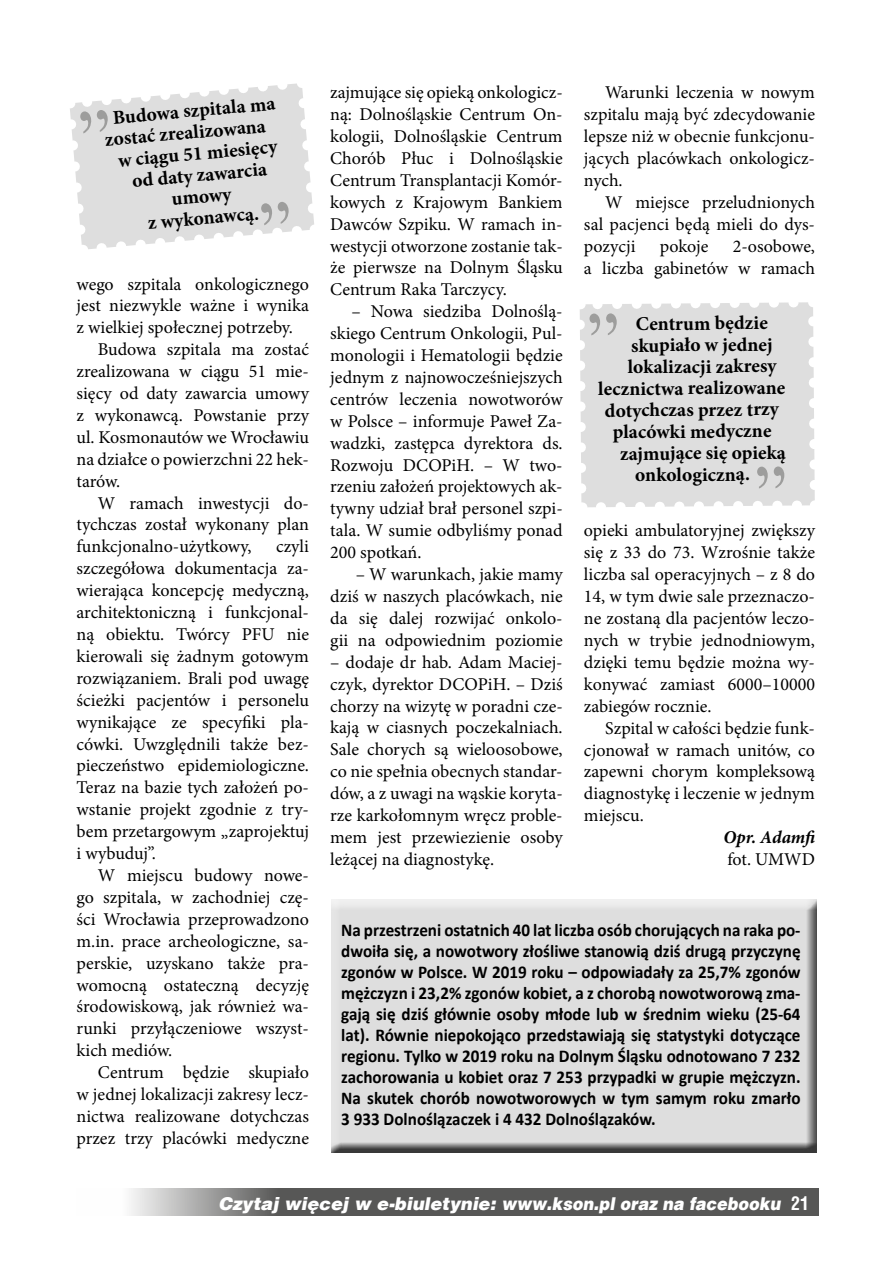
<style>
.page{position:relative;width:893px;height:1263px;background:#fff}
.page>*{position:absolute;margin:0;border:0;box-sizing:border-box;transform-origin:0 0}
.t1{font:700 19.5px "Minion Pro";color:#000}
.t2{font:18px/21.9px "Minion Pro";color:#000;text-align:justify}
.t3{font:700 18px/21px "Calibri";color:#000;text-align:justify;scale:.95 1}
.t4{font:italic 700 18px "Minion Pro";letter-spacing:-.01em;color:#000}
.t5{font:italic 900 17.7px "Switzerland";color:#fff}
.s1{font-family:"Switzerland Condensed";font-weight:700;font-style:normal;font-size:18px}
</style>
<div class="page">
<svg style="left:131px;top:1188px;width:687px;height:28px;background:#676766"></svg>
<div style="left:325px;top:899px;width:491px;height:255px;background:#000;opacity:.75"></div>
<svg style="left:70px;top:83px;width:244px;height:166px"></svg>
<div style="left:580px;top:302px;width:235px;height:206px;background:#dedede"></div>
<p class="t1" style="left:112px;top:104px;width:165px;rotate:-5deg">Budowa szpitala ma</p>
<p class="t1" style="left:104px;top:126px;width:163px;rotate:-5deg">zostać zrealizowana</p>
<p class="t1" style="left:117px;top:147px;width:165px;rotate:-5deg">w ciągu 51 miesięcy</p>
<p class="t1" style="left:131px;top:167px;width:137px;rotate:-5deg">od daty zawarcia</p>
<p class="t1" style="left:170px;top:185px;width:65px;rotate:-5deg">umowy</p>
<p class="t1" style="left:147px;top:209px;width:113px;rotate:-5deg">z wykonawcą.</p>
<p class="t2" style="left:77px;top:273px;width:234px">wego szpitala onkologicznego</p>
<p class="t2" style="left:77px;top:295px;width:234px">jest niezwykle ważne i wynika</p>
<p class="t2" style="left:77px;top:317px;width:218px">z wielkiej społecznej potrzeby.</p>
<p class="t2" style="left:98px;top:339px;width:213px">Budowa szpitala ma zostać</p>
<p class="t2" style="left:77px;top:360px;width:234px">zrealizowana w ciągu 51 mie-</p>
<p class="t2" style="left:77px;top:382px;width:234px">sięcy od daty zawarcia umowy</p>
<p class="t2" style="left:77px;top:404px;width:234px">z wykonawcą. Powstanie przy</p>
<p class="t2" style="left:77px;top:426px;width:234px">ul. Kosmonautów we Wrocławiu</p>
<p class="t2" style="left:77px;top:448px;width:234px">na działce o powierzchni 22 hek-</p>
<p class="t2" style="left:77px;top:470px;width:45px">tarów.</p>
<p class="t2" style="left:98px;top:492px;width:213px">W ramach inwestycji do-</p>
<p class="t2" style="left:77px;top:514px;width:234px">tychczas został wykonany plan</p>
<p class="t2" style="left:77px;top:536px;width:177px">funkcjonalno-użytkowy,</p>
<p class="t2" style="left:77px;top:536px;width:234px;text-indent:200px">czyli szczegółowa dokumentacja za&shy;wierająca koncepcję medyczną, architektoniczną i funkcjonal&shy;ną obiektu. Twórcy PFU nie kierowali się żadnym gotowym rozwiązaniem. Brali pod uwagę ścieżki pacjentów i personelu wynikające ze specyfiki pla&shy;cówki. Uwzględnili także bez&shy;pieczeństwo epidemiologiczne.<br>Teraz na bazie tych założeń po&shy;wstanie projekt zgodnie z try&shy;bem przetargowym „zaprojektuj i wybuduj”.</p>
<p class="t2" style="left:77px;top:864px;width:234px;text-indent:21px">W miejscu budowy nowe&shy;go szpitala, w zachodniej czę&shy;ści Wrocławia przeprowadzono m.in. prace archeologiczne, sa&shy;perskie, uzyskano także pra&shy;womocną ostateczną decyzję środowiskową, jak również wa&shy;runki przyłączeniowe wszyst&shy;kich mediów.</p>
<p class="t2" style="left:77px;top:1061px;width:234px;text-indent:21px">Centrum będzie skupiało w jednej lokalizacji zakresy lecz&shy;nictwa realizowane dotychczas przez trzy placówki medyczne</p>
<p class="t2" style="left:330px;top:82px;width:234px">zajmujące się opieką onkologicz&shy;ną: Dolnośląskie Centrum On&shy;kologii, Dolnośląskie Centrum Chorób Płuc i Dolnośląskie Centrum Transplantacji Komór&shy;kowych z Krajowym Bankiem Dawców Szpiku. W ramach in&shy;westycji otworzone zostanie tak&shy;że pierwsze na Dolnym Śląsku Centrum Raka Tarczycy.</p>
<p class="t2" style="left:330px;top:301px;width:234px;text-indent:21px">– Nowa siedziba Dolnoślą&shy;skiego Centrum Onkologii, Pul&shy;monologii i Hematologii będzie jednym z najnowocześniejszych centrów leczenia nowotworów w Polsce – informuje Paweł Za&shy;wadzki, zastępca dyrektora ds.<br>Rozwoju DCOPiH. – W two&shy;rzeniu założeń projektowych ak&shy;tywny udział brał personel szpi&shy;tala. W sumie odbyliśmy ponad 200 spotkań.</p>
<p class="t2" style="left:330px;top:563px;width:234px;text-indent:25px">– W warunkach, jakie mamy dziś w naszych placówkach, nie da się dalej rozwijać onkolo&shy;gii na odpowiednim poziomie</p>
<p class="t2" style="left:330px;top:651px;width:234px">– dodaje dr hab. Adam Maciej&shy;czyk, dyrektor DCOPiH. – Dziś chorzy na wizytę w poradni cze&shy;kają w ciasnych poczekalniach.<br>Sale chorych są wieloosobowe, co nie spełnia obecnych standar&shy;dów, a z uwagi na wąskie koryta&shy;rze karkołomnym wręcz proble&shy;mem jest przewiezienie osoby leżącej na diagnostykę.</p>
<p class="t2" style="left:584px;top:82px;width:233px;text-indent:21px">Warunki leczenia w nowym szpitalu mają być zdecydowanie lepsze niż w obecnie funkcjonu&shy;jących placówkach onkologicz&shy;nych.</p>
<p class="t2" style="left:584px;top:191px;width:233px;text-indent:21px">W miejsce przeludnionych sal pacjenci będą mieli do dys&shy;pozycji</p>
<p class="t2" style="left:584px;top:235px;width:232px;text-align:right">2-osobowe,<br>a liczba gabinetów w ramach</p>
<p class="t2" style="left:660px;top:235px;width:50px">pokoje</p>
<p class="t1" style="left:636px;top:310px;width:134px">Centrum będzie</p>
<p class="t1" style="left:631px;top:331px;width:143px">skupiało w jednej</p>
<p class="t1" style="left:628px;top:353px;width:151px">lokalizacji zakresy</p>
<p class="t1" style="left:598px;top:374px;width:189px">lecznictwa realizowane</p>
<p class="t1" style="left:605px;top:396px;width:176px">dotychczas przez trzy</p>
<p class="t1" style="left:613px;top:418px;width:160px">placówki medyczne</p>
<p class="t1" style="left:620px;top:439px;width:168px">zajmujące się opieką</p>
<p class="t1" style="left:635px;top:461px;width:117px">onkologiczną.</p>
<p class="t2" style="left:584px;top:520px;width:233px">opieki ambulatoryjnej zwiększy się z 33 do 73. Wzrośnie także liczba sal operacyjnych – z 8 do 14, w tym dwie sale przeznaczo&shy;ne zostaną dla pacjentów leczo&shy;nych w trybie jednodniowym, dzięki temu będzie można wy&shy;konywać zamiast 6000–10000 zabiegów rocznie.</p>
<p class="t2" style="left:584px;top:717px;width:233px;text-indent:21px">Szpital w całości będzie funk&shy;cjonował w ramach unitów, co zapewni chorym kompleksową diagnostykę i leczenie w jednym miejscu.</p>
<p class="t4" style="left:723px;top:825px;width:96px">Opr. Adamfi</p>
<p class="t2" style="left:727px;top:848px;width:89px">fot. UMWD</p>
<p class="t3" style="left:341px;top:919px;width:485px">Na przestrzeni ostatnich 40 lat liczba osób chorujących na raka po&shy;dwoiła się, a nowotwory złośliwe stanowią dziś drugą przyczynę zgonów w Polsce. W 2019 roku – odpowiadały za 25,7% zgonów mężczyzn i 23,2% zgonów kobiet, a z chorobą nowotworową zma&shy;gają się dziś głównie osoby młode lub w średnim wieku (25-64 lat). Równie niepokojąco przedstawiają się statystyki dotyczące regionu. Tylko w 2019 roku na Dolnym Śląsku odnotowano 7 232 zachorowania u kobiet oraz 7 253 przypadki w grupie mężczyzn.<br>Na skutek chorób nowotworowych w tym samym roku zmarło 3 933 Dolnoślązaczek i 4 432 Dolnoślązaków.</p>
<p class="t5" style="left:218px;top:1193px;width:592px">Czytaj więcej w e-biuletynie: www.kson.pl oraz na facebooku <span class="s1">21</span></p>
</div>
